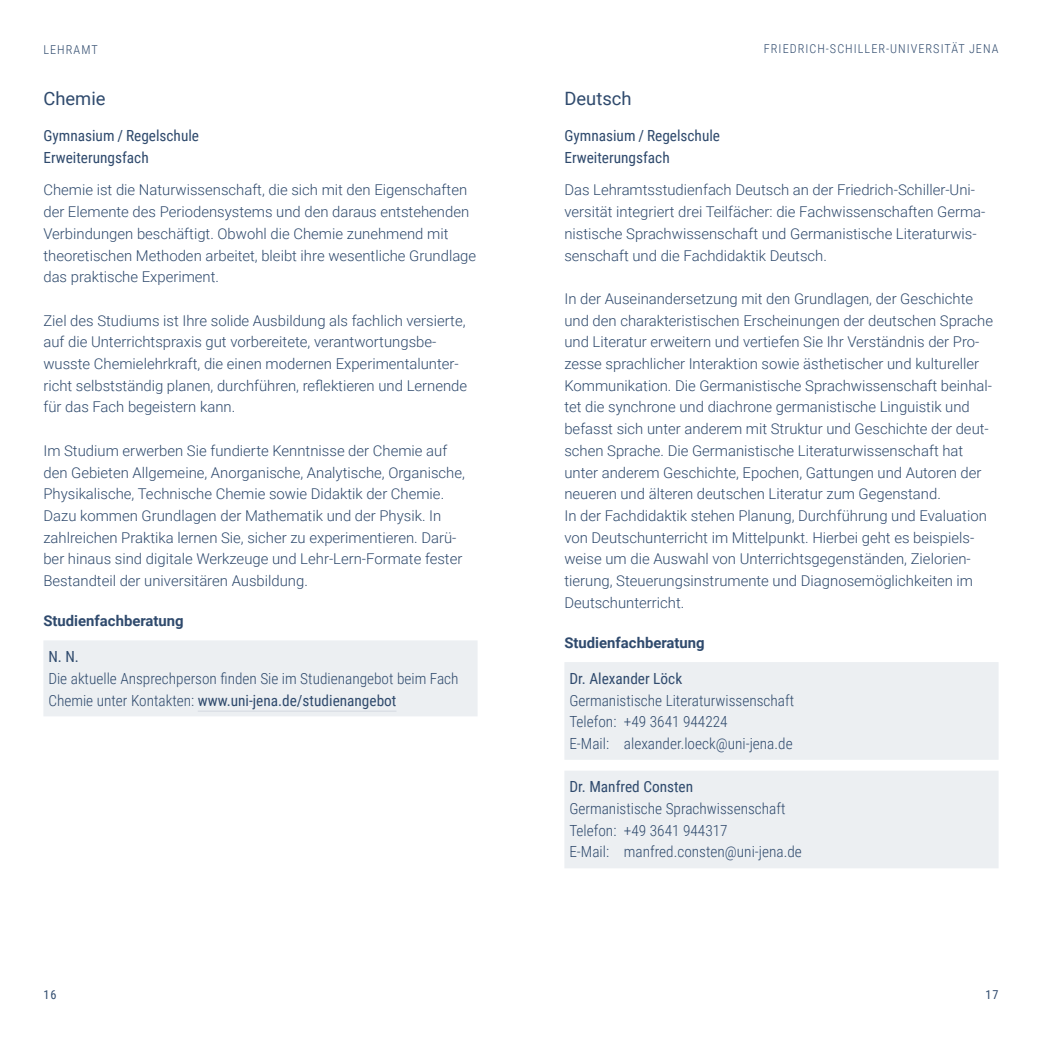
<style>
.page{position:relative;width:1042px;height:1042px;background:#fff}
.page>*{position:absolute;margin:0;border:0;box-sizing:border-box;transform-origin:0 0}
.h3_idx{font:18.38px "Roboto";color:#2f4a6d}
.p_address_4rows{font:300 15.4px/21.7px "Roboto Condensed";color:#2f4a6d}
.p_address_3rows{font:300 15.4px/21.7px "Roboto Condensed";color:#2f4a6d}
.p_tagline{font:15.4px/21.7px "Roboto Condensed";color:#2f4a6d}
.t1{font:300 14.88px/21.7px "Roboto";color:#2f4a6d}
.t2{font:700 14.88px "Roboto";color:#2f4a6d}
.t3{font:300 12.25px "Roboto Condensed";letter-spacing:.085em;color:#2f4a6d}
.t4{font:12.25px "Roboto Condensed";color:#2f4a6d}
.s1{font-weight:400}
</style>
<div class="page">
<div style="left:43px;top:640px;width:434px;height:76px;background:#eceff2"></div>
<hr style="left:198px;top:710px;width:198px;height:2px;background:#dadee5">
<div style="left:564px;top:662px;width:434px;height:98px;background:#eceff2"></div>
<div style="left:564px;top:770px;width:434px;height:98px;background:#eceff2"></div>
<p class="t3" style="left:43px;top:41px;width:56px">Lehramt</p>
<p class="h3_idx" style="left:43px;top:86px;width:64px">Chemie</p>
<p class="p_tagline" style="left:43px;top:124px;width:157px">Gymnasium / Regelschule<br>Erweiterungsfach</p>
<p class="t1" style="left:43px;top:179px;width:434px">Chemie ist die Naturwissenschaft, die sich mit den Eigenschaften der Elemente des Periodensystems und den daraus entstehenden Verbindungen beschäftigt. Obwohl die Chemie zunehmend mit theo retischen Methoden arbeitet, bleibt ihre wesentliche Grundlage das praktische Experiment.</p>
<p class="t1" style="left:43px;top:309px;width:425px">Ziel des Studiums ist Ihre solide Ausbildung als fachlich versierte, auf die Unterrichtspraxis gut vorbereitete, verantwortungsbe&shy;wusste Chemielehrkraft, die einen modernen Experimentalunter&shy;richt selbstständig planen, durchführen, reflektieren und Lernende für das Fach begeistern kann.</p>
<p class="t1" style="left:43px;top:439px;width:423px">Im Studium erwerben Sie fundierte Kenntnisse der Chemie auf den Gebieten Allgemeine, Anorganische, Analytische, Organische, Physikalische, Technische Chemie sowie Didaktik der Chemie.<br>Dazu kommen Grundlagen der Mathematik und der Physik. In zahlreichen Praktika lernen Sie, sicher zu experimentieren. Darü&shy;ber hinaus sind digitale Werkzeuge und Lehr-Lern-Formate fester Bestandteil der universitären Ausbildung.</p>
<h4 class="t2" style="left:43px;top:610px;width:142px">Studienfachberatung</h4>
<p class="p_address_3rows" style="left:48px;top:645px;width:412px"><span class="s1">N. N.<br></span>Die aktuelle Ansprechperson finden Sie im Studienangebot beim Fach<br>Chemie unter Kontakten: <span class="s1">www.uni-jena.de/studienangebot</span></p>
<p class="t3" style="left:764px;top:40px;width:236px">FRIEDRICH-SCHILLER-UNIVERSITÄT JENA</p>
<p class="h3_idx" style="left:564px;top:86px;width:69px">Deutsch</p>
<p class="p_tagline" style="left:564px;top:124px;width:157px">Gymnasium / Regelschule<br>Erweiterungsfach</p>
<p class="t1" style="left:564px;top:179px;width:422px">Das Lehramtsstudienfach Deutsch an der Friedrich-Schiller-Uni&shy;versität integriert drei Teilfächer: die Fachwissenschaften Germa&shy;nistische Sprachwissenschaft und Germanistische Literaturwis&shy;senschaft und die Fachdidaktik Deutsch.</p>
<p class="t1" style="left:564px;top:287px;width:430px">In der Auseinandersetzung mit den Grundlagen, der Geschichte und den charakteristischen Erscheinungen der deutschen Sprache und Literatur erweitern und vertiefen Sie Ihr Verständnis der Pro&shy;zesse sprachlicher Interaktion sowie ästhetischer und kultureller Kommunikation. Die Germanistische Sprachwissenschaft be inhal&shy;tet die synchrone und diachrone germanistische Linguistik und befasst sich unter anderem mit Struktur und Geschichte der deut&shy;schen Sprache. Die Germanistische Literaturwissenschaft hat unter anderem Geschichte, Epochen, Gattungen und Autoren der neueren und älteren deutschen Literatur zum Gegenstand.</p>
<p class="t1" style="left:564px;top:504px;width:424px">In der Fachdidaktik stehen Planung, Durchführung und Evaluation von Deutschunterricht im Mittelpunkt. Hierbei geht es beispiels&shy;weise um die Auswahl von Unterrichtsgegenständen, Zielorien&shy;tierung, Steuerungsinstrumente und Diagnosemöglichkeiten im Deutsch unterricht.</p>
<h4 class="t2" style="left:564px;top:632px;width:142px">Studienfachberatung</h4>
<p class="p_address_4rows" style="left:569px;top:667px;width:226px"><span class="s1">Dr. Alexander Löck<br></span>Germanistische Literaturwissenschaft<br>Telefon: +49 3641 944224<br>E-Mail: alexander.loeck@uni-jena.de</p>
<p class="p_address_4rows" style="left:569px;top:775px;width:234px"><span class="s1">Dr. Manfred Consten<br></span>Germanistische Sprachwissenschaft<br>Telefon: +49 3641 944317<br>E-Mail: manfred.consten@uni-jena.de</p>
<p class="t4" style="left:43px;top:985px;width:15px">16</p>
<p class="t4" style="left:985px;top:985px;width:15px">17</p>
</div>
